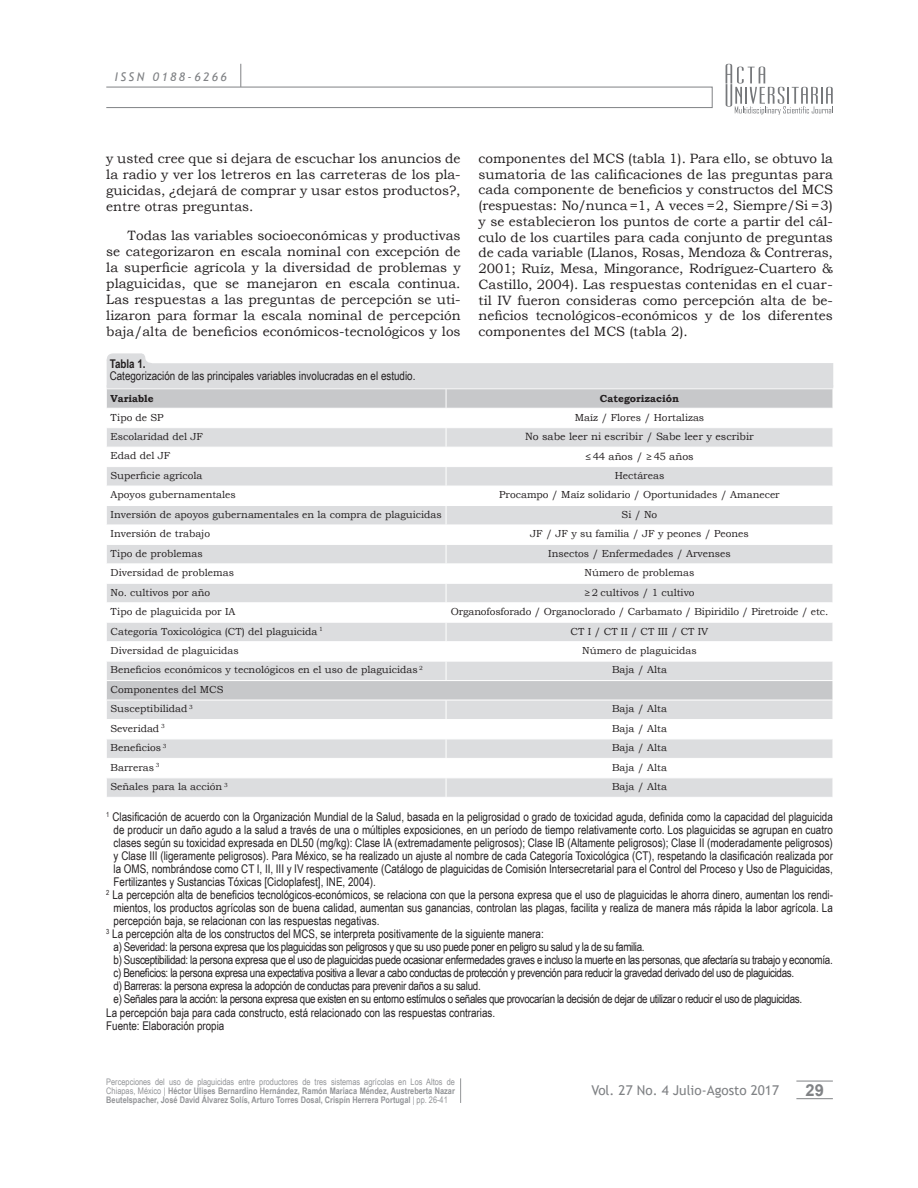
<style>
.page{position:relative;width:918px;height:1188px;background:#fff}
.page>*{position:absolute;margin:0;border:0;box-sizing:border-box;transform-origin:0 0}
.t1{font:700 16.5px "Arial";color:#808285}
.t2{font:13.5px/15.8px "Bookman Old Style";color:#231f20;text-align:justify}
.t3{font:13.5px "Trebuchet MS";color:#808285}
.t4{font:12px "Arial Narrow";color:#231f20}
.t5{font:12px "Arial Narrow";letter-spacing:-.03em;color:#231f20}
.t6{font:12px "Arial Narrow";letter-spacing:-.025em;color:#231f20}
.t7{font:italic 12px "Trebuchet MS";letter-spacing:.2em;color:#808285}
.t8{font:700 12px "Arial Narrow";color:#231f20}
.t9{font:10.5px "Bookman Old Style";color:#231f20}
.t10{font:10.2px/19.5px "Bookman Old Style";color:#231f20}
.t11{font:700 10.2px "Bookman Old Style";color:#231f20}
.t12{font:700 9px/9px "Arial Narrow";color:#939598;text-align:justify}
.s1{font-weight:400}
</style>
<div class="page">
<hr style="left:796px;top:1081px;width:37px;height:1px;background:#808285">
<hr style="left:796px;top:1098px;width:37px;height:1px;background:#808285">
<div style="left:106px;top:87px;width:606px;height:21px;border:1px solid #808285"></div>
<svg style="left:241px;top:64px;width:1px;height:23px"></svg>
<svg style="left:726px;top:64px;width:107px;height:51px"></svg>
<svg style="left:460px;top:1078px;width:1px;height:25px"></svg>
<svg style="left:106px;top:353px;width:728px;height:444px"></svg>
<hr style="left:107px;top:385px;width:726px;height:3px;background:#dcdddf">
<p class="t7" style="left:115px;top:70px;width:114px">ISSN 0188-6266</p>
<p class="t2" style="left:106px;top:150px;width:356px">y usted cree que si dejara de escuchar los anuncios de la radio y ver los letreros en las carreteras de los pla&shy;guicidas, ¿dejará de comprar y usar estos productos?, entre otras preguntas.</p>
<p class="t2" style="left:106px;top:227px;width:356px;text-indent:21px">Todas las variables socioeconómicas y productivas se categorizaron en escala nominal con excepción de la superficie agrícola y la diversidad de problemas y plaguicidas, que se manejaron en escala continua.<br>Las respuestas a las preguntas de percepción se uti&shy;lizaron para formar la escala nominal de percepción baja/alta de beneficios económicos-tecnológicos y los</p>
<p class="t8" style="left:110px;top:354px;width:37px">Tabla 1.</p>
<p class="t4" style="left:110px;top:367px;width:307px">Categorización de las principales variables involucradas en el estudio.</p>
<p class="t2" style="left:479px;top:150px;width:356px">componentes del MCS (tabla 1). Para ello, se obtuvo la sumatoria de las calificaciones de las preguntas para cada componente de beneficios y constructos del MCS (respuestas: No/nunca = 1, A veces = 2, Siempre/Si = 3) y se establecieron los puntos de corte a partir del cál&shy;culo de los cuartiles para cada conjunto de preguntas de cada variable (Llanos, Rosas, Mendoza &amp; Contreras, 2001; Ruíz, Mesa, Mingorance, Rodríguez-Cuartero &amp; Castillo, 2004). Las respuestas contenidas en el cuar&shy;til IV fueron consideras como percepción alta de be&shy;neficios tecnológicos-económicos y de los diferentes componentes del MCS (tabla 2).</p>
<p class="t11" style="left:111px;top:393px;width:45px">Variable</p>
<p class="t11" style="left:600px;top:393px;width:81px">Categorización</p>
<p class="t10" style="left:111px;top:407px;width:55px">Tipo de SP</p>
<p class="t10" style="left:575px;top:407px;width:131px">Maíz / Flores / Hortalizas</p>
<p class="t10" style="left:111px;top:427px;width:94px">Escolaridad del JF</p>
<p class="t9" style="left:525px;top:431px;width:230px">No sabe leer ni escribir / Sabe leer y escribir</p>
<p class="t10" style="left:111px;top:446px;width:61px">Edad del JF</p>
<p class="t9" style="left:585px;top:450px;width:110px">≤ 44 años / ≥ 45 años</p>
<p class="t10" style="left:111px;top:466px;width:94px">Superficie agrícola</p>
<p class="t10" style="left:615px;top:466px;width:51px">Hectáreas</p>
<p class="t10" style="left:111px;top:485px;width:127px">Apoyos gubernamentales</p>
<p class="t10" style="left:499px;top:485px;width:282px">Procampo / Maíz solidario / Oportunidades / Amanecer</p>
<p class="t10" style="left:111px;top:505px;width:333px">Inversión de apoyos gubernamentales en la compra de plaguicidas</p>
<p class="t10" style="left:622px;top:505px;width:37px">Si / No</p>
<p class="t10" style="left:111px;top:524px;width:101px">Inversión de trabajo</p>
<p class="t10" style="left:530px;top:524px;width:220px">JF / JF y su familia / JF y peones / Peones</p>
<p class="t10" style="left:111px;top:543px;width:94px">Tipo de problemas</p>
<p class="t10" style="left:548px;top:543px;width:184px">Insectos / Enfermedades / Arvenses</p>
<p class="t10" style="left:111px;top:563px;width:125px">Diversidad de problemas</p>
<p class="t10" style="left:585px;top:563px;width:111px">Número de problemas</p>
<p class="t10" style="left:111px;top:582px;width:101px">No. cultivos por año</p>
<p class="t10" style="left:584px;top:582px;width:112px">≥ 2 cultivos / 1 cultivo</p>
<p class="t10" style="left:111px;top:602px;width:126px">Tipo de plaguicida por IA</p>
<p class="t10" style="left:451px;top:602px;width:379px">Organofosforado / Organoclorado / Carbamato / Bipiridilo / Piretroide / etc.</p>
<p class="t10" style="left:111px;top:621px;width:214px">Categoría Toxicológica (CT) del plaguicida <sup>1</sup></p>
<p class="t10" style="left:571px;top:621px;width:139px">CT I / CT II / CT III / CT IV</p>
<p class="t10" style="left:111px;top:641px;width:130px">Diversidad de plaguicidas</p>
<p class="t10" style="left:582px;top:641px;width:116px">Número de plaguicidas</p>
<p class="t10" style="left:111px;top:660px;width:314px">Beneficios económicos y tecnológicos en el uso de plaguicidas <sup>2</sup></p>
<p class="t10" style="left:612px;top:660px;width:56px">Baja / Alta</p>
<p class="t10" style="left:111px;top:680px;width:115px">Componentes del MCS<br>Susceptibilidad <sup>3</sup></p>
<p class="t10" style="left:612px;top:699px;width:56px">Baja / Alta</p>
<p class="t10" style="left:111px;top:719px;width:56px">Severidad <sup>3</sup></p>
<p class="t10" style="left:612px;top:719px;width:56px">Baja / Alta</p>
<p class="t10" style="left:111px;top:738px;width:57px">Beneficios <sup>3</sup></p>
<p class="t10" style="left:612px;top:738px;width:56px">Baja / Alta</p>
<p class="t10" style="left:111px;top:757px;width:50px">Barreras <sup>3</sup></p>
<p class="t10" style="left:612px;top:757px;width:56px">Baja / Alta</p>
<p class="t10" style="left:111px;top:777px;width:119px">Señales para la acción <sup>3</sup></p>
<p class="t10" style="left:612px;top:777px;width:56px">Baja / Alta</p>
<p class="t4" style="left:106px;top:808px;width:728px"><sup>1</sup> Clasificación de acuerdo con la Organización Mundial de la Salud, basada en la peligrosidad o grado de toxicidad aguda, definida como la capacidad del plaguicida</p>
<p class="t4" style="left:114px;top:821px;width:721px">de producir un daño agudo a la salud a través de una o múltiples exposiciones, en un período de tiempo relativamente corto. Los plaguicidas se agrupan en cuatro</p>
<p class="t4" style="left:114px;top:834px;width:721px">clases según su toxicidad expresada en DL50 (mg/kg): Clase IA (extremadamente peligrosos); Clase IB (Altamente peligrosos); Clase II (moderadamente peligrosos)</p>
<p class="t4" style="left:114px;top:847px;width:721px">y Clase III (ligeramente peligrosos). Para México, se ha realizado un ajuste al nombre de cada Categoría Toxicológica (CT), respetando la clasificación realizada por</p>
<p class="t4" style="left:114px;top:860px;width:721px">la OMS, nombrándose como CT I, II, III y IV respectivamente (Catálogo de plaguicidas de Comisión Intersecretarial para el Control del Proceso y Uso de Plaguicidas,</p>
<p class="t4" style="left:114px;top:873px;width:264px">Fertilizantes y Sustancias Tóxicas [Cicloplafest], INE, 2004).</p>
<p class="t4" style="left:106px;top:886px;width:728px"><sup>2</sup> La percepción alta de beneficios tecnológicos-económicos, se relaciona con que la persona expresa que el uso de plaguicidas le ahorra dinero, aumentan los rendi-</p>
<p class="t4" style="left:114px;top:899px;width:721px">mientos, los productos agrícolas son de buena calidad, aumentan sus ganancias, controlan las plagas, facilita y realiza de manera más rápida la labor agrícola. La</p>
<p class="t4" style="left:114px;top:912px;width:267px">percepción baja, se relacionan con las respuestas negativas.</p>
<p class="t4" style="left:106px;top:925px;width:439px"><sup>3</sup> La percepción alta de los constructos del MCS, se interpreta positivamente de la siguiente manera:</p>
<p class="t5" style="left:114px;top:938px;width:533px">a) Severidad: la persona expresa que los plaguicidas son peligrosos y que su uso puede poner en peligro su salud y la de su familia.</p>
<p class="t6" style="left:114px;top:951px;width:721px">b) Susceptibilidad: la persona expresa que el uso de plaguicidas puede ocasionar enfermedades graves e incluso la muerte en las personas, que afectaría su trabajo y economía.</p>
<p class="t5" style="left:114px;top:964px;width:682px">c) Beneficios: la persona expresa una expectativa positiva a llevar a cabo conductas de protección y prevención para reducir la gravedad derivado del uso de plaguicidas.</p>
<p class="t6" style="left:114px;top:977px;width:369px">d) Barreras: la persona expresa la adopción de conductas para prevenir daños a su salud.</p>
<p class="t5" style="left:114px;top:990px;width:690px">e) Señales para la acción: la persona expresa que existen en su entorno estímulos o señales que provocarían la decisión de dejar de utilizar o reducir el uso de plaguicidas.</p>
<p class="t4" style="left:106px;top:1004px;width:390px">La percepción baja para cada constructo, está relacionado con las respuestas contrarias.</p>
<p class="t4" style="left:106px;top:1017px;width:120px">Fuente: Elaboración propia</p>
<p class="t12" style="left:106px;top:1077px;width:350px"><span class="s1">Percepciones del uso de plaguicidas entre productores de tres sistemas agrícolas en Los Altos de Chiapas, México |</span> Héctor Ulises Bernardino Hernández, Ramón Mariaca Méndez, Austreberta Nazar Beutelspacher, José David Álvarez Solís, Arturo Torres Dosal, Crispín Herrera Portugal <span class="s1">| pp. 26-41</span></p>
<p class="t3" style="left:591px;top:1082px;width:189px">Vol. 27 No. 4 Julio-Agosto 2017</p>
<h1 class="t1" style="left:806px;top:1079px;width:20px">29</h1>
</div>
